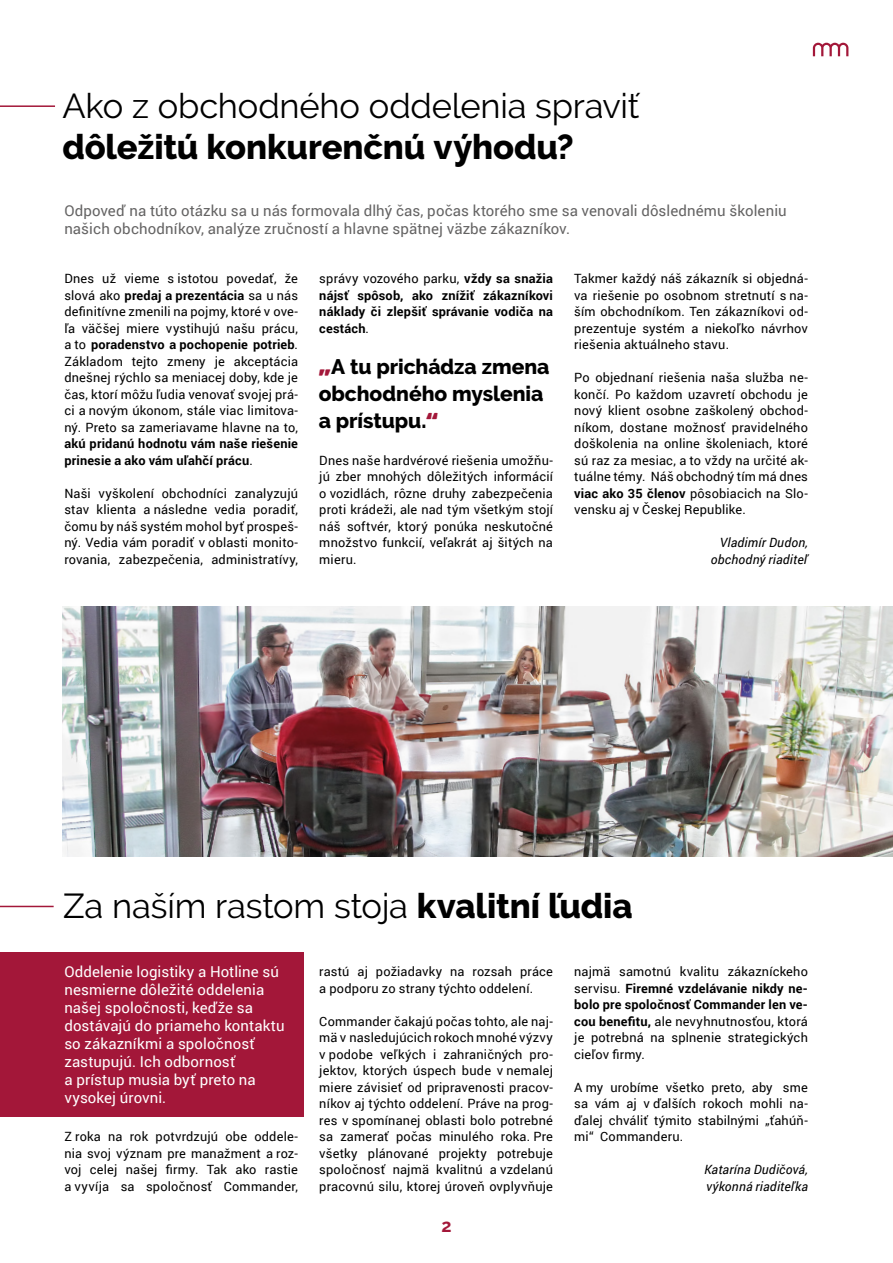
<style>
.page{position:relative;width:893px;height:1263px;background:#fff}
.page>*{position:absolute;margin:0;border:0;box-sizing:border-box;transform-origin:0 0}
.t1{font:34.5px "Raleway";letter-spacing:-.005em;color:#000}
.t2{font:800 34.5px "Raleway";letter-spacing:-.005em;color:#000}
.t3{font:800 21px/27px "Raleway";color:#000}
.t4{font:700 18px "Raleway";color:#a31739}
.t5{font:15px/18px "Roboto";letter-spacing:.01em;color:#fff}
.t6{font:15px/18px "Roboto";letter-spacing:.005em;color:#646363}
.t7{font:12.75px/16.5px "Roboto";letter-spacing:.015em;color:#000;text-align:justify}
.t8{font:700 12.75px/16.5px "Roboto";letter-spacing:.015em;color:#000}
.t9{font:italic 12.75px/16.5px "Roboto";letter-spacing:.015em;color:#000;text-align:right}
.s1{font-weight:700}
.s2{font-weight:400}
.s3{font-family:"Rubik";font-weight:900;color:#a31739}
.s4{font-weight:800}
</style>
<div class="page">
<svg style="left:813px;top:43px;width:35px;height:13px"></svg>
<img style="left:62px;top:606px;width:831px;height:250px">
<hr style="left:0;top:105px;width:55px;height:2px;background:#a31739">
<hr style="left:0;top:906px;width:54px;height:1px;background:#a31739">
<div style="left:0;top:952px;width:303px;height:165px;background:#a31739"></div>
<h1 class="t1" style="left:62px;top:86px;width:578px">Ako z obchodného oddelenia spraviť</h1>
<h1 class="t2" style="left:62px;top:127px;width:513px">dôležitú konkurenčnú výhodu?</h1>
<p class="t6" style="left:64px;top:201px;width:724px">Odpoveď na túto otázku sa u nás formovala dlhý čas, počas ktorého sme sa venovali dôslednému školeniu našich obchodníkov, analýze zručností a hlavne spätnej väzbe zákazníkov.</p>
<p class="t7" style="left:64px;top:270px;width:235px">Dnes už vieme s istotou povedať, že slová ako <span class="s1">predaj a prezentácia</span> sa u nás definitívne zmenili na pojmy, ktoré v ove&shy;ľa väčšej miere vystihujú našu prácu, a to <span class="s1">poradenstvo a pochopenie potrieb</span>.<br>Základom tejto zmeny je akceptácia dnešnej rýchlo sa meniacej doby, kde je čas, ktorí môžu ľudia venovať svojej prá&shy;ci a novým úkonom, stále viac limitova&shy;ný. Preto sa zameriavame hlavne na to,</p>
<p class="t8" style="left:64px;top:435px;width:235px">akú pridanú hodnotu vám naše riešenie prinesie a ako vám uľahčí prácu<span class="s2">.</span></p>
<p class="t7" style="left:64px;top:484px;width:235px">Naši vyškolení obchodníci zanalyzujú stav klienta a následne vedia poradiť, čomu by náš systém mohol byť prospeš&shy;ný. Vedia vám poradiť v oblasti monito&shy;rovania, zabezpečenia, administratívy,</p>
<p class="t8" style="left:319px;top:270px;width:235px;text-align:justify"><span class="s2">správy vozového parku,</span> vždy sa snažia nájsť spôsob, ako znížiť zákazníkovi náklady či zlepšiť správanie vodiča na cestách<span class="s2">.</span></p>
<h2 class="t3" style="left:319px;top:353px;width:232px"><span class="s3">„</span>A tu prichádza zmena obchodného myslenia a prístupu.<span class="s3">“</span></h2>
<p class="t7" style="left:319px;top:451px;width:235px">Dnes naše hardvérové riešenia umožňu&shy;jú zber mnohých dôležitých informácií o vozidlách, rôzne druhy zabezpečenia proti krádeži, ale nad tým všetkým stojí náš softvér, ktorý ponúka neskutočné množstvo funkcií, veľakrát aj šitých na mieru.</p>
<p class="t7" style="left:574px;top:270px;width:235px">Takmer každý náš zákazník si objedná&shy;va riešenie po osobnom stretnutí s na&shy;ším obchodníkom. Ten zákazníkovi od&shy;prezentuje systém a niekoľko návrhov riešenia aktuálneho stavu.</p>
<p class="t7" style="left:574px;top:369px;width:235px">Po objednaní riešenia naša služba ne&shy;končí. Po každom uzavretí obchodu je nový klient osobne zaškolený obchod&shy;níkom, dostane možnosť pravidelného doškolenia na online školeniach, ktoré sú raz za mesiac, a to vždy na určité ak&shy;tuálne témy. Náš obchodný tím má dnes <span class="s1">viac ako 35 členov</span> pôsobiacich na Slo&shy;vensku aj v Českej Republike.</p>
<p class="t9" style="left:711px;top:534px;width:99px">Vladimír Dudon, obchodný riaditeľ</p>
<h1 class="t1" style="left:63px;top:886px;width:571px">Za naším rastom stoja <span class="s4">kvalitní ľudia</span></h1>
<p class="t5" style="left:64px;top:962px;width:222px">Oddelenie logistiky a Hotline sú nesmierne dôležité oddelenia našej spoločnosti, keďže sa dostávajú do priameho kontaktu so zákazníkmi a spoločnosť zastupujú. Ich odbornosť<br>a prístup musia byť preto na vysokej úrovni.</p>
<p class="t7" style="left:64px;top:1128px;width:235px">Z roka na rok potvrdzujú obe oddele&shy;nia svoj význam pre manažment a roz&shy;voj celej našej firmy. Tak ako rastie a vyvíja sa spoločnosť Commander,</p>
<p class="t7" style="left:319px;top:963px;width:235px">rastú aj požiadavky na rozsah práce a podporu zo strany týchto oddelení.</p>
<p class="t7" style="left:319px;top:1012px;width:235px">Commander čakajú počas tohto, ale naj&shy;mä v nasledujúcich rokoch mnohé výzvy v podobe veľkých i zahraničných pro&shy;jektov, ktorých úspech bude v nemalej miere závisieť od pripravenosti pracov&shy;níkov aj týchto oddelení. Práve na prog&shy;res v spomínanej oblasti bolo potrebné sa zamerať počas minulého roka. Pre všetky plánované projekty potrebuje spoločnosť najmä kvalitnú a vzdelanú pracovnú silu, ktorej úroveň ovplyvňuje</p>
<h3 class="t4" style="left:441px;top:1215px;width:12px">2</h3>
<p class="t7" style="left:574px;top:963px;width:235px">najmä samotnú kvalitu zákazníckeho servisu. <span class="s1">Firemné vzdelávanie nikdy ne&shy;bolo pre spoločnosť Commander len ve&shy;cou benefitu,</span> ale nevyhnutnosťou, ktorá je potrebná na splnenie strategických cieľov firmy.</p>
<p class="t7" style="left:574px;top:1078px;width:235px">A my urobíme všetko preto, aby sme sa vám aj v ďalších rokoch mohli na&shy;ďalej chváliť týmito stabilnými „ťahúň&shy;mi“ Commanderu.</p>
<p class="t9" style="left:705px;top:1161px;width:105px;text-align:left">Katarína Dudičová, výkonná riaditeľka</p>
</div>
